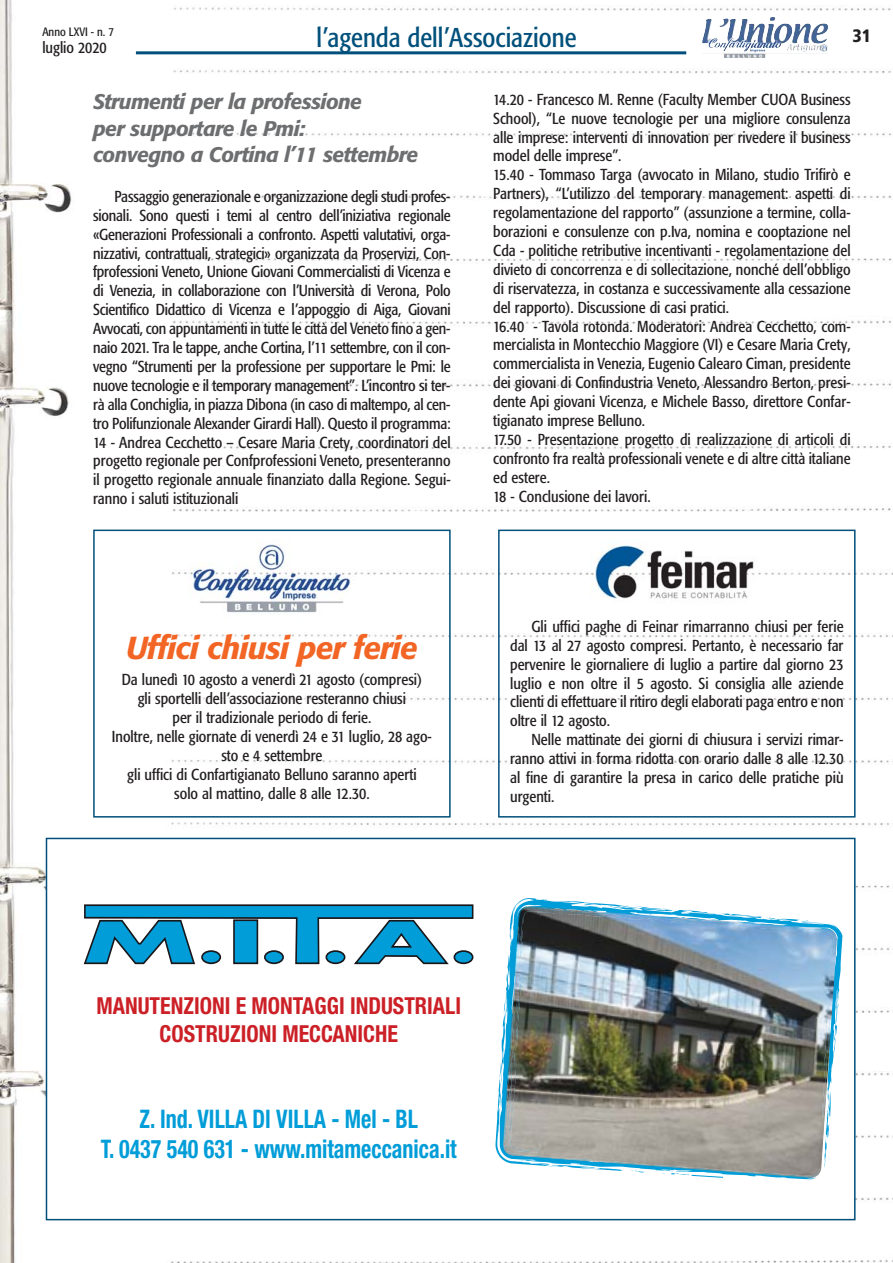
<style>
.page{position:relative;width:893px;height:1263px;background:#fff}
.page>*{position:absolute;margin:0;border:0;box-sizing:border-box;transform-origin:0 0}
.t1{font:italic 500 31.5px "Formata";letter-spacing:-.03em;color:#f26524}
.t2{font:condensed 27px "Formata";color:#00507b}
.t3{font:700 condensed 25.65px/30.8px "Helvetica Neue";color:#009dd8;text-align:center;scale:.86 1}
.t4{font:700 condensed 23.55px/28.2px "Helvetica Neue";color:#cc2027;text-align:center;scale:.94 1}
.t5{font:italic 500 21px/26.4px "Formata";letter-spacing:-.03em;color:#6d6e70}
.t6{font:900 condensed 18px "Frutiger";color:#231f20}
.t7{font:condensed 15.75px/18.9px "Formata";color:#231f20;text-align:justify}
.t8{font:condensed 12px "Formata";color:#231f20}
</style>
<div class="page">
<img style="left:0;top:0;width:892px;height:1263px">
<hr style="left:136px;top:51px;width:550px;height:3px;background:#00507b">
<img style="left:702px;top:17px;width:73px;height:27px">
<div style="left:93px;top:530px;width:357px;height:288px;border:2px solid #00507b"></div>
<div style="left:498px;top:530px;width:357px;height:288px;border:2px solid #00507b"></div>
<div style="left:47px;top:839px;width:807px;height:380px;background:#fff"></div>
<svg style="left:83px;top:904px;width:391px;height:61px"></svg>
<div style="left:454px;top:951px;width:18px;height:12px;background:#009dd8;border-radius:50%"></div>
<div style="left:453px;top:950px;width:20px;height:14px;border:2px solid #19171b;border-radius:50%"></div>
<img style="left:495px;top:898px;width:348px;height:283px">
<div style="left:46px;top:838px;width:809px;height:382px;border:2px solid #00507b"></div>
<img style="left:590px;top:540px;width:167px;height:64px">
<img style="left:188px;top:539px;width:167px;height:80px">
<h2 class="t2" style="left:316px;top:27px;width:262px">l’agenda dell’Associazione</h2>
<p class="t6" style="left:852px;top:28px;width:20px">31</p>
<h3 class="t5" style="left:93px;top:91px;width:326px">Strumenti per la professione<br>per supportare le Pmi:<br>convegno a Cortina l’11 settembre</h3>
<p class="t7" style="left:93px;top:188px;width:359px;text-indent:21px">Passaggio generazionale e organizzazione degli studi profes&shy;sionali. Sono questi i temi al centro dell’iniziativa regionale «Generazioni Professionali a confronto. Aspetti valutativi, orga&shy;nizzativi, contrattuali, strategici» organizzata da Proservizi, Con&shy;fprofessioni Veneto, Unione Giovani Commercialisti di Vicenza e di Venezia, in collaborazione con l’Università di Verona, Polo Scientifico Didattico di Vicenza e l’appoggio di Aiga, Giovani Avvocati, con appuntamenti in tutte le città del Veneto fino a gen&shy;naio 2021. Tra le tappe, anche Cortina, l’11 settembre, con il con&shy;vegno “Strumenti per la professione per supportare le Pmi: le nuove tecnologie e il temporary management”. L’incontro si ter&shy;rà alla Conchiglia, in piazza Dibona (in caso di maltempo, al cen&shy;tro Polifunzionale Alexander Girardi Hall). Questo il programma:<br>14 - Andrea Cecchetto – Cesare Maria Crety, coordinatori del progetto regionale per Confprofessioni Veneto, presenteranno il progetto regionale annuale finanziato dalla Regione. Segui&shy;ranno i saluti istituzionali</p>
<p class="t8" style="left:42px;top:27px;width:73px">Anno LXVI - n. 7</p>
<p class="t7" style="left:42px;top:39px;width:66px">luglio 2020</p>
<p class="t7" style="left:493px;top:91px;width:359px;text-align:left">14.20 - Francesco M. Renne (Faculty Member CUOA Business School), “Le nuove tecnologie per una migliore consulenza alle imprese: interventi di innovation per rivedere il business model delle imprese”.<br>15.40 - Tommaso Targa (avvocato in Milano, studio Trifirò e Partners), “L’utilizzo del temporary management: aspetti di regolamentazione del rapporto” (assunzione a termine, colla&shy;borazioni e consulenze con p.Iva, nomina e cooptazione nel Cda - politiche retributive incentivanti - regolamentazione del divieto di concorrenza e di sollecitazione, nonché dell’obbligo di riservatezza, in costanza e successivamente alla cessazione del rapporto). Discussione di casi pratici.<br>16.40 - Tavola rotonda. Moderatori: Andrea Cecchetto, com&shy;mercialista in Montecchio Maggiore (VI) e Cesare Maria Crety, commercialista in Venezia, Eugenio Calearo Ciman, presidente dei giovani di Confindustria Veneto, Alessandro Berton, presi&shy;dente Api giovani Vicenza, e Michele Basso, direttore Confar&shy;tigianato imprese Belluno.<br>17.50 - Presentazione progetto di realizzazione di articoli di confronto fra realtà professionali venete e di altre città italiane ed estere.<br>18 - Conclusione dei lavori.</p>
<h1 class="t1" style="left:126px;top:634px;width:293px">Uffici chiusi per ferie</h1>
<p class="t7" style="left:112px;top:671px;width:321px;text-align:center">Da lunedì 10 agosto a venerdì 21 agosto (compresi)<br>gli sportelli dell’associazione resteranno chiusi<br>per il tradizionale periodo di ferie.<br>Inoltre, nelle giornate di venerdì 24 e 31 luglio, 28 ago&shy;sto e 4 settembre<br>gli uffici di Confartigianato Belluno saranno aperti<br>solo al mattino, dalle 8 alle 12.30.</p>
<p class="t7" style="left:510px;top:618px;width:335px;text-indent:21px">Gli uffici paghe di Feinar rimarranno chiusi per ferie dal 13 al 27 agosto compresi. Pertanto, è necessario far pervenire le giornaliere di luglio a partire dal giorno 23 luglio e non oltre il 5 agosto. Si consiglia alle aziende clienti di effettuare il ritiro degli elaborati paga entro e non oltre il 12 agosto.</p>
<p class="t7" style="left:510px;top:731px;width:335px;text-indent:21px">Nelle mattinate dei giorni di chiusura i servizi rimar&shy;ranno attivi in forma ridotta con orario dalle 8 alle 12.30 al fine di garantire la presa in carico delle pratiche più urgenti.</p>
<h3 class="t4" style="left:96px;top:991px;width:389px">MANUTENZIONI E MONTAGGI INDUSTRIALI<br>COSTRUZIONI MECCANICHE</h3>
<h3 class="t3" style="left:101px;top:1103px;width:415px">Z. Ind. VILLA DI VILLA - Mel - BL<br>T. 0437 540 631 - www.mitameccanica.it</h3>
</div>
